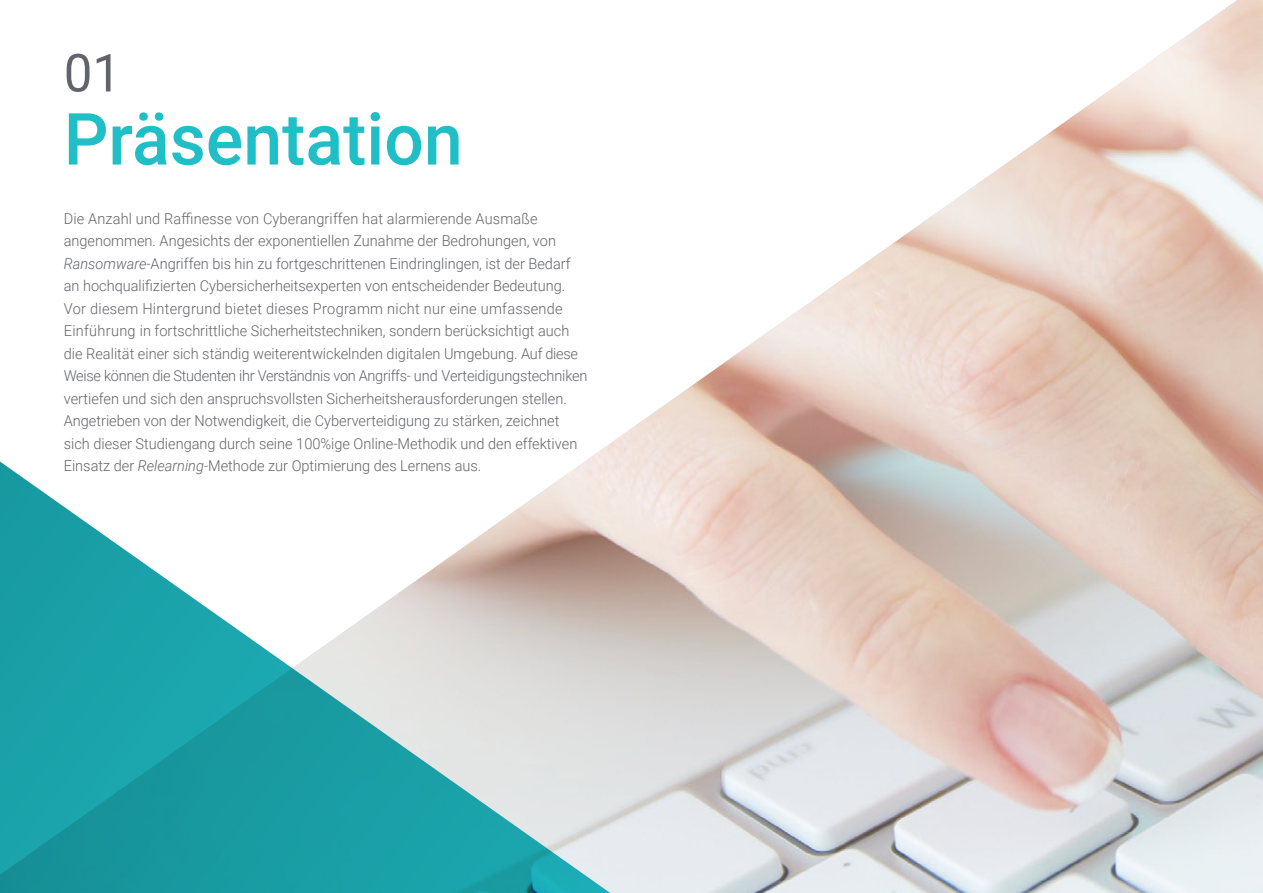
<style>
.page{position:relative;width:1263px;height:893px;background:#fff}
.page>*{position:absolute;margin:0;border:0;box-sizing:border-box;transform-origin:0 0}
.t1{font:500 72px "Roboto";color:#20bec6}
.t2{font:52.5px "Roboto";color:#61646a}
.t3{font:300 15px/22.5px "Roboto";color:#61646a}
.s1{font-style:italic}
</style>
<div class="page">
<img style="left:607px;top:0;width:656px;height:893px">
<svg style="left:0;top:446px;width:640px;height:447px"></svg>
<h2 class="t2" style="left:64px;top:36px;width:59px">01</h2>
<h1 class="t1" style="left:64px;top:89px;width:400px">Präsentation</h1>
<p class="t3" style="left:64px;top:207px;width:525px">Die Anzahl und Raffinesse von Cyberangriffen hat alarmierende Ausmaße angenommen. Angesichts der exponentiellen Zunahme der Bedrohungen, von <span class="s1">Ransomware</span>-Angriffen bis hin zu fortgeschrittenen Eindringlingen, ist der Bedarf an hochqualifizierten Cybersicherheitsexperten von entscheidender Bedeutung.<br>Vor diesem Hintergrund bietet dieses Programm nicht nur eine umfassende Einführung in fortschrittliche Sicherheitstechniken, sondern berücksichtigt auch die Realität einer sich ständig weiterentwickelnden digitalen Umgebung. Auf diese Weise können die Studenten ihr Verständnis von Angriffs- und Verteidigungstechniken vertiefen und sich den anspruchsvollsten Sicherheitsherausforderungen stellen.<br>Angetrieben von der Notwendigkeit, die Cyberverteidigung zu stärken, zeichnet sich dieser Studiengang durch seine 100%ige Online-Methodik und den effektiven Einsatz der <span class="s1">Relearning</span>-Methode zur Optimierung des Lernens aus.</p>
</div>
